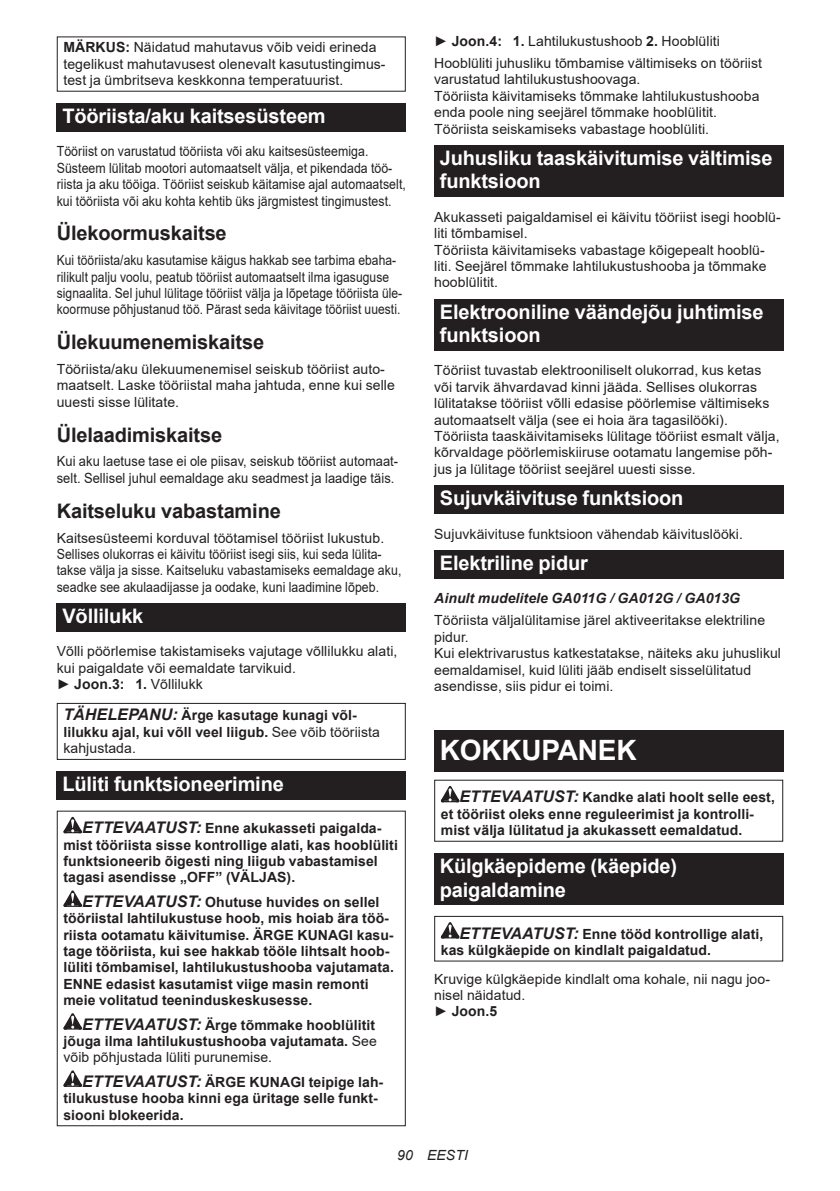
<style>
.page{position:relative;width:840px;height:1191px;background:#fff}
.page>*{position:absolute;margin:0;border:0;box-sizing:border-box;transform-origin:0 0}
.t1{font:700 28px "Arial";letter-spacing:-.01em;color:#fff}
.t2{font:700 20px/23.4px "Arial";letter-spacing:-.01em;color:#fff}
.t3{font:700 20px "Arial";letter-spacing:-.01em;color:#231f20}
.t4{font:14px/16.4px "Arial";letter-spacing:.005em;color:#231f20}
.t5{font:700 14px/16.4px "Arial";letter-spacing:.005em;color:#231f20}
.t6{font:14px/16.4px "Arial";letter-spacing:.005em;color:#231f20;scale:.86 1}
.t7{font:14px/16.4px "Arial";letter-spacing:.005em;color:#231f20;scale:.88 1}
.t8{font:14px/16.4px "Arial";letter-spacing:.005em;color:#231f20;scale:.92 1}
.t9{font:italic 700 14px "Arial";letter-spacing:.005em;color:#231f20}
.t10{font:italic 14px "Arial";letter-spacing:.005em;color:#231f20}
.s1{font-weight:700}
.s2{font-style:italic;font-size:16px}
.s3{font-weight:400}
</style>
<div class="page">
<div style="left:57px;top:103px;width:348px;height:29px;background:#231f20"></div>
<div style="left:57px;top:603px;width:348px;height:28px;background:#231f20"></div>
<div style="left:57px;top:703px;width:348px;height:57px;border:1px solid #231f20"></div>
<div style="left:57px;top:771px;width:348px;height:28px;background:#231f20"></div>
<svg style="left:63px;top:817px;width:19px;height:16px"></svg>
<svg style="left:63px;top:890px;width:19px;height:17px"></svg>
<svg style="left:63px;top:1013px;width:19px;height:16px"></svg>
<svg style="left:63px;top:1070px;width:19px;height:16px"></svg>
<div style="left:57px;top:810px;width:348px;height:316px;border:1px solid #231f20"></div>
<div style="left:434px;top:145px;width:348px;height:52px;background:#231f20"></div>
<div style="left:434px;top:299px;width:348px;height:51px;background:#231f20"></div>
<div style="left:434px;top:485px;width:348px;height:28px;background:#231f20"></div>
<div style="left:434px;top:550px;width:348px;height:28px;background:#231f20"></div>
<div style="left:434px;top:730px;width:348px;height:41px;background:#231f20"></div>
<svg style="left:440px;top:786px;width:19px;height:16px"></svg>
<div style="left:434px;top:853px;width:348px;height:52px;background:#231f20"></div>
<svg style="left:440px;top:922px;width:19px;height:16px"></svg>
<div style="left:434px;top:916px;width:348px;height:45px;border:1px solid #231f20"></div>
<p class="t4" style="left:63px;top:39px;width:323px"><span class="s1">MÄRKUS:</span> Näidatud mahutavus võib veidi erineda tegelikust mahutavusest olenevalt kasutustingimus&shy;test ja ümbritseva keskkonna temperatuurist.</p>
<h2 class="t2" style="left:62px;top:105px;width:265px">Tööriista/aku kaitsesüsteem</h2>
<p class="t7" style="left:57px;top:143px;width:398px">Tööriist on varustatud tööriista või aku kaitsesüsteemiga.<br>Süsteem lülitab mootori automaatselt välja, et pikendada töö&shy;riista ja aku tööiga. Tööriist seiskub käitamise ajal automaatselt, kui tööriista või aku kohta kehtib üks järgmistest tingimustest.</p>
<h2 class="t3" style="left:57px;top:219px;width:171px">Ülekoormuskaitse</h2>
<p class="t6" style="left:57px;top:252px;width:403px">Kui tööriista/aku kasutamise käigus hakkab see tarbima ebaha&shy;rilikult palju voolu, peatub tööriist automaatselt ilma igasuguse signaalita. Sel juhul lülitage tööriist välja ja lõpetage tööriista üle&shy;koormuse põhjustanud töö. Pärast seda käivitage tööriist uuesti.</p>
<h2 class="t3" style="left:57px;top:328px;width:209px">Ülekuumenemiskaitse</h2>
<p class="t4" style="left:57px;top:361px;width:339px">Tööriista/aku ülekuumenemisel seiskub tööriist auto&shy;maatselt. Laske tööriistal maha jahtuda, enne kui selle uuesti sisse lülitate.</p>
<h2 class="t3" style="left:57px;top:420px;width:167px">Ülelaadimiskaitse</h2>
<p class="t8" style="left:57px;top:453px;width:372px">Kui aku laetuse tase ei ole piisav, seiskub tööriist automaat&shy;selt. Sellisel juhul eemaldage aku seadmest ja laadige täis.</p>
<h2 class="t3" style="left:57px;top:496px;width:225px">Kaitseluku vabastamine</h2>
<p class="t4" style="left:57px;top:529px;width:346px">Kaitsesüsteemi korduval töötamisel tööriist lukustub.<br>Sellises olukorras ei käivitu tööriist isegi siis, kui seda lülita&shy;takse välja ja sisse. Kaitseluku vabastamiseks eemaldage aku, seadke see akulaadijasse ja oodake, kuni laadimine lõpeb.</p>
<h2 class="t2" style="left:62px;top:604px;width:82px">Võllilukk</h2>
<p class="t4" style="left:57px;top:643px;width:342px">Võlli pöörlemise takistamiseks vajutage võllilukku alati, kui paigaldate või eemaldate tarvikuid.<br>► <span class="s1">Joon.3: 1.</span> Võllilukk</p>
<p class="t5" style="left:63px;top:707px;width:318px"><span class="s2">TÄHELEPANU:</span> Ärge kasutage kunagi võl&shy;lilukku ajal, kui võll veel liigub. <span class="s3">See võib tööriista kahjustada.</span></p>
<h2 class="t2" style="left:62px;top:772px;width:223px">Lüliti funktsioneerimine</h2>
<p class="t5" style="left:63px;top:820px;width:336px;text-indent:19px"><span class="s2">ETTEVAATUST:</span> Enne akukasseti paigalda&shy;mist tööriista sisse kontrollige alati, kas hooblüliti funktsioneerib õigesti ning liigub vabastamisel tagasi asendisse „OFF” (VÄLJAS).</p>
<p class="t5" style="left:63px;top:894px;width:332px;text-indent:19px"><span class="s2">ETTEVAATUST:</span> Ohutuse huvides on sellel tööriistal lahtilukustuse hoob, mis hoiab ära töö&shy;riista ootamatu käivitumise. ÄRGE KUNAGI kasu&shy;tage tööriista, kui see hakkab tööle lihtsalt hoob&shy;lüliti tõmbamisel, lahtilukustushooba vajutamata.<br>ENNE edasist kasutamist viige masin remonti meie volitatud teeninduskeskusesse.</p>
<p class="t5" style="left:63px;top:1016px;width:315px;text-indent:19px"><span class="s2">ETTEVAATUST:</span> Ärge tõmmake hooblülitit jõuga ilma lahtilukustushooba vajutamata. <span class="s3">See võib põhjustada lüliti purunemise.</span></p>
<p class="t5" style="left:63px;top:1073px;width:321px;text-indent:19px"><span class="s2">ETTEVAATUST:</span> ÄRGE KUNAGI teipige lah&shy;tilukustuse hooba kinni ega üritage selle funkt&shy;siooni blokeerida.</p>
<p class="t4" style="left:434px;top:30px;width:329px;line-height:22px">► <span class="s1">Joon.4: 1.</span> Lahtilukustushoob <span class="s1">2.</span> Hooblüliti<br>Hooblüliti juhusliku tõmbamise vältimiseks on tööriist</p>
<p class="t4" style="left:434px;top:71px;width:326px">varustatud lahtilukustushoovaga.<br>Tööriista käivitamiseks tõmmake lahtilukustushooba enda poole ning seejärel tõmmake hooblülitit.<br>Tööriista seiskamiseks vabastage hooblüliti.</p>
<h2 class="t2" style="left:439px;top:146px;width:334px">Juhusliku taaskäivitumise vältimise funktsioon</h2>
<p class="t4" style="left:434px;top:209px;width:348px">Akukasseti paigaldamisel ei käivitu tööriist isegi hooblü&shy;liti tõmbamisel.<br>Tööriista käivitamiseks vabastage kõigepealt hooblü&shy;liti. Seejärel tõmmake lahtilukustushooba ja tõmmake hooblülitit.</p>
<h2 class="t2" style="left:439px;top:300px;width:325px">Elektrooniline väändejõu juhtimise funktsioon</h2>
<p class="t4" style="left:434px;top:362px;width:347px">Tööriist tuvastab elektrooniliselt olukorrad, kus ketas või tarvik ähvardavad kinni jääda. Sellises olukorras lülitatakse tööriist võlli edasise pöörlemise vältimiseks automaatselt välja (see ei hoia ära tagasilööki).<br>Tööriista taaskäivitamiseks lülitage tööriist esmalt välja, kõrvaldage pöörlemiskiiruse ootamatu langemise põh&shy;jus ja lülitage tööriist seejärel uuesti sisse.</p>
<h2 class="t2" style="left:439px;top:486px;width:245px">Sujuvkäivituse funktsioon</h2>
<p class="t4" style="left:434px;top:525px;width:310px">Sujuvkäivituse funktsioon vähendab käivituslööki.</p>
<h2 class="t2" style="left:439px;top:551px;width:149px">Elektriline pidur</h2>
<p class="t9" style="left:434px;top:589px;width:307px">Ainult mudelitele GA011G / GA012G / GA013G</p>
<p class="t4" style="left:434px;top:612px;width:348px">Tööriista väljalülitamise järel aktiveeritakse elektriline pidur.<br>Kui elektrivarustus katkestatakse, näiteks aku juhuslikul eemaldamisel, kuid lüliti jääb endiselt sisselülitatud asendisse, siis pidur ei toimi.</p>
<h1 class="t1" style="left:439px;top:730px;width:198px">KOKKUPANEK</h1>
<p class="t5" style="left:440px;top:789px;width:335px;text-indent:19px"><span class="s2">ETTEVAATUST:</span> Kandke alati hoolt selle eest, et tööriist oleks enne reguleerimist ja kontrolli&shy;mist välja lülitatud ja akukassett eemaldatud.</p>
<h2 class="t2" style="left:439px;top:854px;width:239px">Külgkäepideme (käepide) paigaldamine</h2>
<p class="t5" style="left:440px;top:925px;width:324px;text-indent:19px"><span class="s2">ETTEVAATUST:</span> Enne tööd kontrollige alati, kas külgkäepide on kindlalt paigaldatud.</p>
<p class="t4" style="left:434px;top:970px;width:337px">Kruvige külgkäepide kindlalt oma kohale, nii nagu joo&shy;nisel näidatud.<br>► <span class="s1">Joon.5</span></p>
<p class="t10" style="left:397px;top:1146px;width:72px">90 EESTI</p>
</div>
